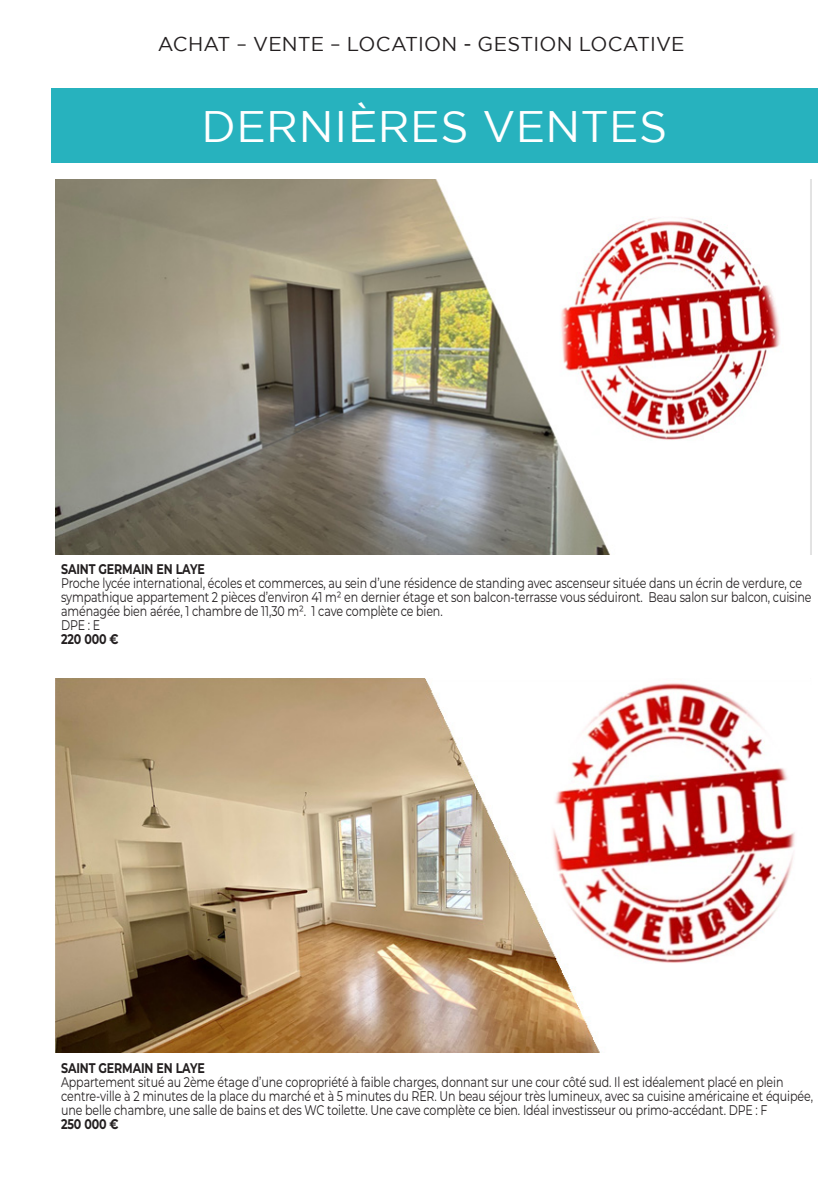
<style>
.page{position:relative;width:840px;height:1191px;background:#fff}
.page>*{position:absolute;margin:0;border:0;box-sizing:border-box;transform-origin:0 0}
.Body___Circle_1{font:44px "Gotham";letter-spacing:.015em;color:#fff}
.Body___Circle_1-2{font:20px "Gotham";letter-spacing:.01em;color:#231f20}
.t1{font:14px/14px "Montserrat";letter-spacing:-.01em;color:#231f20;scale:.79 1}
.t2{font:700 14px "Montserrat";letter-spacing:-.01em;color:#231f20;scale:.79 1}
</style>
<div class="page">
<div style="left:51px;top:89px;width:766px;height:74px;background:#27b2be"></div>
<img style="left:55px;top:180px;width:756px;height:375px">
<img style="left:55px;top:678px;width:740px;height:375px">
<p class="Body___Circle_1-2" style="left:158px;top:33px;width:528px">ACHAT – VENTE – LOCATION - GESTION LOCATIVE</p>
<p class="Body___Circle_1" style="left:201px;top:102px;width:467px">DERNIÈRES VENTES</p>
<p class="t2" style="left:61px;top:559px;width:183px">SAINT GERMAIN EN LAYE</p>
<p class="t1" style="left:61px;top:576px;width:950px">Proche lycée international, écoles et commerces, au sein d’une résidence de standing avec ascenseur située dans un écrin de verdure, ce sympathique appartement 2 pièces d’environ 41 m² en dernier étage et son balcon-terrasse vous séduiront. Beau salon sur balcon, cuisine aménagée bien aérée, 1 chambre de 11,30 m². 1 cave complète ce bien.</p>
<p class="t1" style="left:61px;top:618px;width:51px">DPE : E</p>
<p class="t2" style="left:61px;top:629px;width:74px">220 000 €</p>
<p class="t2" style="left:61px;top:1057px;width:183px">SAINT GERMAIN EN LAYE</p>
<p class="t1" style="left:61px;top:1074px;width:952px">Appartement situé au 2ème étage d’une copropriété à faible charges, donnant sur une cour côté sud. Il est idéalement placé en plein centre-ville à 2 minutes de la place du marché et à 5 minutes du RER. Un beau séjour très lumineux, avec sa cuisine américaine et équipée, une belle chambre, une salle de bains et des WC toilette. Une cave complète ce bien. Idéal investisseur ou primo-accédant. DPE : F</p>
<p class="t2" style="left:61px;top:1113px;width:74px">250 000 €</p>
</div>
